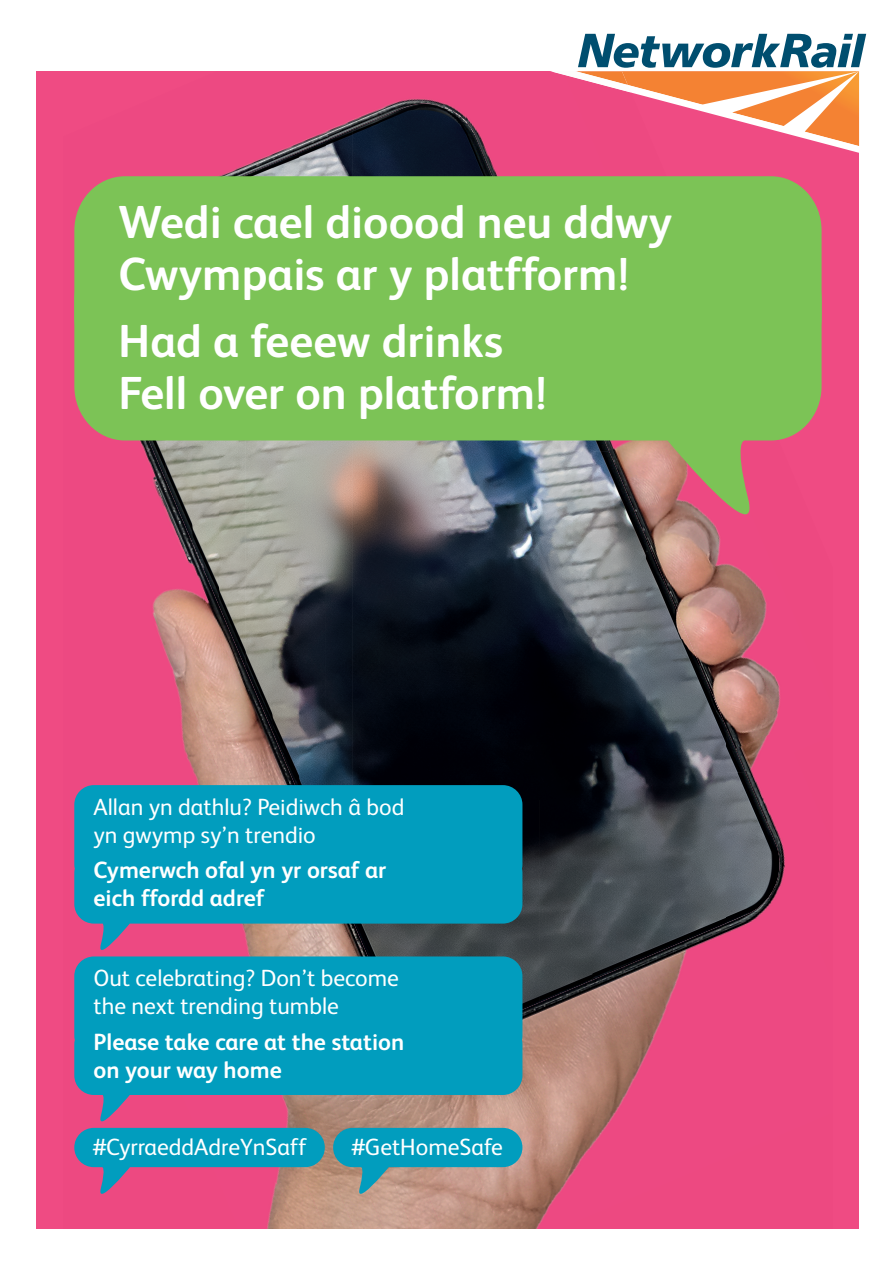
<style>
.page{position:relative;width:893px;height:1263px;background:#fff}
.page>*{position:absolute;margin:0;border:0;box-sizing:border-box;transform-origin:0 0}
.t1{font:700 46.35px/52.3px "Network Rail Sans";color:#fff}
.t2{font:23.48px/28.2px "Network Rail Sans";color:#fff}
.t3{font:700 23.48px/28.2px "Network Rail Sans";color:#fff}
</style>
<div class="page">
<div style="left:37px;top:71px;width:822px;height:1158px;background:#ef4b83"></div>
<svg style="left:578px;top:34px;width:288px;height:119px"></svg>
<img style="left:222px;top:139px;width:103px;height:36px">
<img style="left:308px;top:117px;width:51px;height:22px">
<img style="left:359px;top:99px;width:87px;height:19px">
<img style="left:550px;top:71px;width:283px;height:657px">
<img style="left:565px;top:75px;width:268px;height:631px">
<img style="left:598px;top:84px;width:235px;height:553px">
<img style="left:746px;top:728px;width:38px;height:122px">
<img style="left:780px;top:850px;width:5px;height:36px">
<img style="left:522px;top:1040px;width:101px;height:77px">
<img style="left:623px;top:1040px;width:30px;height:60px">
<img style="left:489px;top:1117px;width:71px;height:112px">
<img style="left:560px;top:1113px;width:63px;height:79px">
<img style="left:551px;top:71px;width:80px;height:22px">
<img style="left:153px;top:553px;width:119px;height:232px">
<img style="left:540px;top:923px;width:209px;height:117px">
<img style="left:379px;top:553px;width:161px;height:487px">
<img style="left:539px;top:553px;width:54px;height:450px">
<img style="left:352px;top:118px;width:27px;height:667px">
<img style="left:592px;top:553px;width:54px;height:427px">
<img style="left:646px;top:638px;width:81px;height:319px">
<img style="left:325px;top:130px;width:28px;height:655px">
<img style="left:726px;top:772px;width:54px;height:151px">
<img style="left:299px;top:141px;width:27px;height:644px">
<img style="left:272px;top:152px;width:27px;height:633px">
<img style="left:726px;top:726px;width:20px;height:47px">
<img style="left:245px;top:164px;width:28px;height:568px">
<img style="left:219px;top:175px;width:27px;height:494px">
<img style="left:646px;top:585px;width:43px;height:54px">
<img style="left:192px;top:553px;width:27px;height:53px">
<img style="left:646px;top:553px;width:20px;height:32px">
<img style="left:379px;top:157px;width:119px;height:19px">
<img style="left:379px;top:104px;width:105px;height:53px">
<img style="left:74px;top:382px;width:748px;height:171px">
<div style="left:74px;top:176px;width:748px;height:206px;background:#7cc356"></div>
<svg style="left:333px;top:1135px;width:189px;height:73px"></svg>
<svg style="left:74px;top:1135px;width:251px;height:73px"></svg>
<svg style="left:74px;top:785px;width:448px;height:171px;fill:#019dbe"></svg>
<svg style="left:74px;top:956px;width:448px;height:179px;fill:#019dbe"></svg>
<h1 class="t1" style="left:119px;top:194px;width:555px">Wedi cael dioood neu ddwy<br>Cwympais ar y platfform!</h1>
<h1 class="t1" style="left:119px;top:313px;width:429px">Had a feeew drinks<br>Fell over on platform!</h1>
<p class="t2" style="left:93px;top:791px;width:312px">Allan yn dathlu? Peidiwch â bod yn gwymp sy’n trendio</p>
<p class="t3" style="left:93px;top:855px;width:294px">Cymerwch ofal yn yr orsaf ar eich ffordd adref</p>
<p class="t2" style="left:93px;top:963px;width:307px">Out celebrating? Don’t become the next trending tumble</p>
<p class="t3" style="left:93px;top:1026px;width:312px">Please take care at the station on your way home</p>
<p class="t2" style="left:93px;top:1132px;width:215px">#CyrraeddAdreYnSaff</p>
<p class="t2" style="left:352px;top:1132px;width:152px">#GetHomeSafe</p>
</div>
